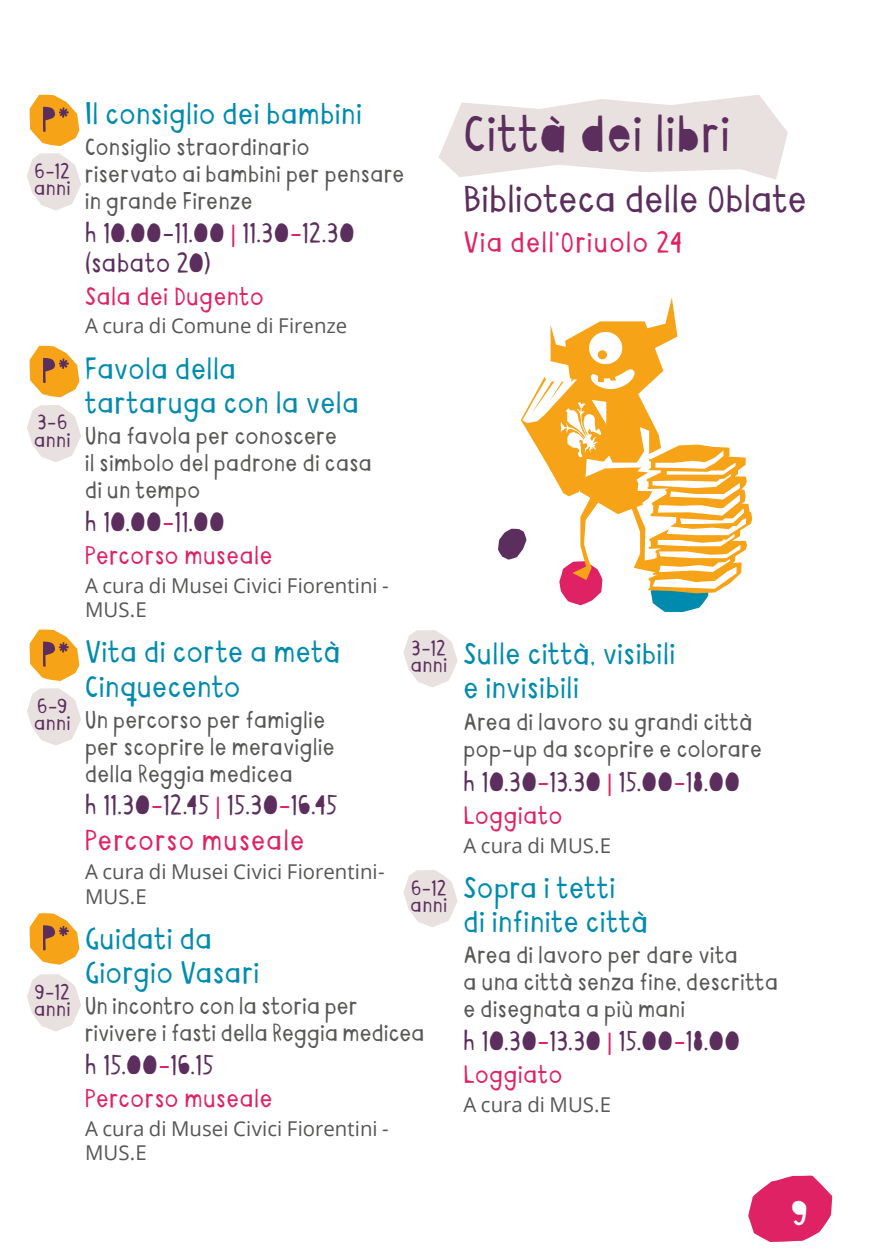
<style>
.page{position:relative;width:893px;height:1259px;background:#fff}
.page>*{position:absolute;margin:0;border:0;box-sizing:border-box;transform-origin:0 0}
.t1{font:900 48px "Paper Cuts";letter-spacing:.02em;color:#5b2e5d}
.t2{font:36px "Paper Cuts";letter-spacing:.01em;color:#5b2e5d}
.t3{font:900 33px "Paper Cuts";color:#fff}
.t4{font:28.5px/34.2px "Paper Cuts";letter-spacing:.02em;color:#008bae}
.t5{font:27px "Paper Cuts";letter-spacing:.045em;color:#df2264}
.t6{font:900 25.5px/30px "Paper Cuts";letter-spacing:.02em;color:#5b2e5d}
.t7{font:24px "Paper Cuts";letter-spacing:.025em;color:#df2264}
.t8{font:22.5px/27px "Paper Cuts";letter-spacing:.02em;color:#575756}
.t9{font:20.4px/24.6px "Open Sans";color:#575756}
.t10{font:19.5px/17.1px "Paper Cuts";letter-spacing:.04em;color:#5b2e5d}
.s1{color:#df2264}
.s2{font-weight:400}
</style>
<div class="page">
<svg style="left:27px;top:974px;width:54px;height:57px"></svg>
<svg style="left:27px;top:153px;width:54px;height:57px"></svg>
<svg style="left:403px;top:870px;width:55px;height:57px"></svg>
<svg style="left:403px;top:630px;width:55px;height:57px"></svg>
<svg style="left:27px;top:405px;width:54px;height:57px"></svg>
<svg style="left:27px;top:688px;width:54px;height:57px"></svg>
<svg style="left:748px;top:1175px;width:84px;height:67px"></svg>
<svg style="left:438px;top:95px;width:350px;height:85px"></svg>
<svg style="left:498px;top:298px;width:254px;height:314px"></svg>
<svg style="left:29px;top:346px;width:50px;height:51px"></svg>
<svg style="left:29px;top:629px;width:50px;height:52px"></svg>
<svg style="left:29px;top:94px;width:50px;height:52px"></svg>
<svg style="left:29px;top:913px;width:50px;height:51px"></svg>
<p class="t10" style="left:34px;top:164px;width:38px">6-12 anni</p>
<p class="t10" style="left:34px;top:415px;width:38px">3-6 anni</p>
<p class="t10" style="left:34px;top:699px;width:38px">6-9 anni</p>
<p class="t10" style="left:34px;top:984px;width:38px">9-12 anni</p>
<p class="t4" style="left:85px;top:99px;width:278px">Il consiglio dei bambini</p>
<p class="t8" style="left:85px;top:135px;width:321px">Consiglio straordinario riservato ai bambini per pensare in grande Firenze</p>
<p class="t6" style="left:85px;top:219px;width:271px">h 10.00-11.00 <span class="s1">|</span> 11.30<span class="s1">-</span>12.30 (<span class="s2">sabato</span> 20)</p>
<p class="t7" style="left:85px;top:282px;width:180px">Sala dei Dugento</p>
<p class="t9" style="left:85px;top:313px;width:264px">A cura di Comune di Firenze</p>
<p class="t4" style="left:85px;top:354px;width:275px">Favola della tartaruga con la vela</p>
<p class="t8" style="left:85px;top:424px;width:288px">Una favola per conoscere<br>il simbolo del padrone di casa di un tempo</p>
<p class="t6" style="left:85px;top:508px;width:141px">h 10.00<span class="s1">-</span>11.00</p>
<p class="t7" style="left:85px;top:541px;width:189px">Percorso museale</p>
<p class="t9" style="left:85px;top:572px;width:305px">A cura di Musei Civici Fiorentini -<br>MUS.E</p>
<p class="t4" style="left:85px;top:637px;width:257px">Vita di corte a metà<br>Cinquecento</p>
<p class="t8" style="left:85px;top:708px;width:251px">Un percorso per famiglie per scoprire le meraviglie della Reggia medicea</p>
<p class="t6" style="left:85px;top:792px;width:254px">h 11.30<span class="s1">-</span>12.45 <span class="s1">|</span> 15.30<span class="s1">-</span>16.45</p>
<p class="t5" style="left:85px;top:825px;width:221px">Percorso museale</p>
<p class="t9" style="left:85px;top:859px;width:301px">A cura di Musei Civici Fiorentini-<br>MUS.E</p>
<p class="t4" style="left:85px;top:924px;width:176px">Guidati da<br>Giorgio Vasari</p>
<p class="t8" style="left:85px;top:994px;width:341px">Un incontro con la storia per rivivere i fasti della Reggia medicea</p>
<p class="t6" style="left:85px;top:1051px;width:131px">h 15.00<span class="s1">-</span>16.15</p>
<p class="t7" style="left:85px;top:1084px;width:189px">Percorso museale</p>
<p class="t9" style="left:85px;top:1115px;width:305px">A cura di Musei Civici Fiorentini -<br>MUS.E</p>
<p class="t10" style="left:411px;top:640px;width:38px">3-12 anni</p>
<p class="t10" style="left:411px;top:880px;width:38px">6-12 anni</p>
<h1 class="t1" style="left:463px;top:106px;width:268px">Città dei libri</h1>
<h2 class="t2" style="left:463px;top:177px;width:345px">Biblioteca delle Oblate</h2>
<p class="t5" style="left:463px;top:227px;width:220px">Via dell’Oriuolo 24</p>
<p class="t4" style="left:463px;top:639px;width:213px">Sulle città, visibili e invisibili</p>
<p class="t8" style="left:463px;top:710px;width:300px">Area di lavoro su grandi città pop-up da scoprire e colorare</p>
<p class="t6" style="left:463px;top:769px;width:278px">h 10.30<span class="s1">-</span>13.30 <span class="s1">|</span> 15.00<span class="s1">-</span>18.00</p>
<p class="t7" style="left:463px;top:801px;width:100px">Loggiato</p>
<p class="t9" style="left:463px;top:832px;width:149px">A cura di MUS.E</p>
<p class="t4" style="left:463px;top:873px;width:186px">Sopra i tetti<br>di infinite città</p>
<p class="t8" style="left:463px;top:943px;width:316px">Area di lavoro per dare vita<br>a una città senza fine, descritta e disegnata a più mani</p>
<p class="t6" style="left:463px;top:1028px;width:278px">h 10.30<span class="s1">-</span>13.30 <span class="s1">|</span> 15.00<span class="s1">-</span>18.00</p>
<p class="t7" style="left:463px;top:1060px;width:100px">Loggiato</p>
<p class="t9" style="left:463px;top:1091px;width:149px">A cura di MUS.E</p>
<h3 class="t3" style="left:791px;top:1194px;width:19px">9</h3>
</div>
